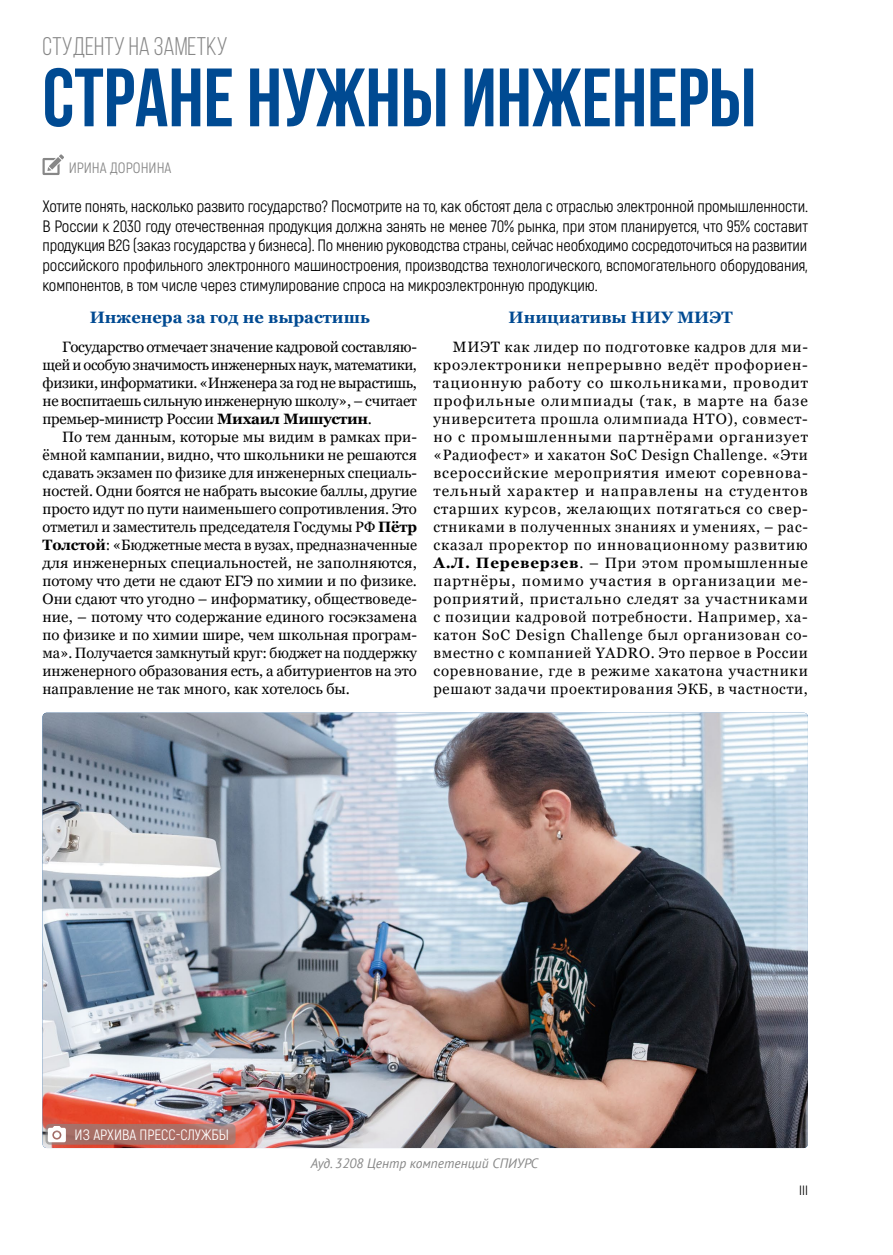
<style>
.page{position:relative;width:893px;height:1255px;background:#fff}
.page>*{position:absolute;margin:0;border:0;box-sizing:border-box;transform-origin:0 0}
.t1{font:700 82.5px "Bebas Neue";color:#004a92}
.t2{font:25.5px "Bebas Neue";color:#878787}
.t3{font:16.5px/19.8px "Akrobat";letter-spacing:-.01em;color:#000;text-align:justify}
.t4{font:700 16.5px "Georgia";color:#004a92}
.t5{font:15px/18px "Georgia";color:#000;text-align:justify}
.t6{font:15px "Akrobat";color:#fff}
.t7{font:15px "Akrobat";color:#878787}
.t8{font:italic 13.5px "PT Sans";color:#878787}
.t9{font:13.5px "Akrobat";color:#000}
.s1{font-weight:700}
</style>
<div class="page">
<svg style="left:43px;top:154px;width:21px;height:21px"></svg>
<img style="left:43px;top:712px;width:765px;height:435px">
<svg style="left:45px;top:1123px;width:191px;height:21px;background:#ac7068"></svg>
<svg style="left:48px;top:1125px;width:18px;height:17px"></svg>
<h2 class="t2" style="left:43px;top:32px;width:187px">СТУДЕНТУ НА ЗАМЕТКУ</h2>
<h1 class="t1" style="left:43px;top:52px;width:715px">Стране нужны инженеры</h1>
<p class="t7" style="left:69px;top:159px;width:104px">ИРИНА ДОРОНИНА</p>
<p class="t3" style="left:43px;top:196px;width:767px">Хотите понять, насколько развито государство? Посмотрите на то, как обстоят дела с отраслью электронной промышленности.<br>В России к 2030 году отечественная продукция должна занять не менее 70% рынка, при этом планируется, что 95% составит продукция B2G (заказ государства у бизнеса). По мнению руководства страны, сейчас необходимо сосредоточиться на развитии российского профильного электронного машиностроения, производства технологического, вспомогательного оборудования, компонентов, в том числе через стимулирование спроса на микроэлектронную продукцию.</p>
<p class="t4" style="left:90px;top:306px;width:282px">Инженера за год не вырастишь</p>
<p class="t5" style="left:43px;top:338px;width:376px;text-indent:20px">Государство отмечает значение кадровой составляю&shy;щей и особую значимость инженерных наук, математики, физики, информатики. «Инженера за год не вырастишь, не воспитаешь сильную инженерную школу», – считает премьер-министр России <span class="s1">Михаил Мишустин</span>.</p>
<p class="t5" style="left:43px;top:428px;width:376px;text-indent:20px">По тем данным, которые мы видим в рамках при&shy;ёмной кампании, видно, что школьники не решаются сдавать экзамен по физике для инженерных специаль&shy;ностей. Одни боятся не набрать высокие баллы, другие просто идут по пути наименьшего сопротивления. Это отметил и заместитель председателя Госдумы РФ <span class="s1">Пётр Толстой</span>: «Бюджетные места в вузах, предназначенные для инженерных специальностей, не заполняются, потому что дети не сдают ЕГЭ по химии и по физике.<br>Они сдают что угодно – информатику, обществоведе&shy;ние, – потому что содержание единого госэкзамена по физике и по химии шире, чем школьная програм&shy;ма». Получается замкнутый круг: бюджет на поддержку инженерного образования есть, а абитуриентов на это направление не так много, как хотелось бы.</p>
<p class="t4" style="left:509px;top:306px;width:226px">Инициативы НИУ МИЭТ</p>
<p class="t5" style="left:433px;top:338px;width:376px;text-indent:20px">МИЭТ как лидер по подготовке кадров для ми&shy;кроэлектроники непрерывно ведёт профориен&shy;тационную работу со школьниками, проводит профильные олимпиады (так, в марте на базе университета прошла олимпиада НТО), совмест&shy;но с промышленными партнёрами организует «Радиофест» и хакатон SoC Design Challenge. «Эти всероссийские мероприятия имеют соревнова&shy;тельный характер и направлены на студентов старших курсов, желающих потягаться со свер&shy;стниками в полученных знаниях и умениях, – рас&shy;сказал проректор по инновационному развитию <span class="s1">А.Л. Переверзев</span>. – При этом промышленные партнёры, помимо участия в организации ме&shy;роприятий, пристально следят за участниками с позиции кадровой потребности. Например, ха&shy;катон SoC Design Challenge был организован со&shy;вместно с компанией YADRO. Это первое в России соревнование, где в режиме хакатона участники решают задачи проектирования ЭКБ, в частности,</p>
<p class="t6" style="left:75px;top:1125px;width:156px">ИЗ АРХИВА ПРЕСС-СЛУЖБЫ</p>
<p class="t8" style="left:311px;top:1154px;width:229px">Ауд. 3208 Центр компетенций СПИУРС</p>
<p class="t9" style="left:799px;top:1182px;width:10px">III</p>
</div>
